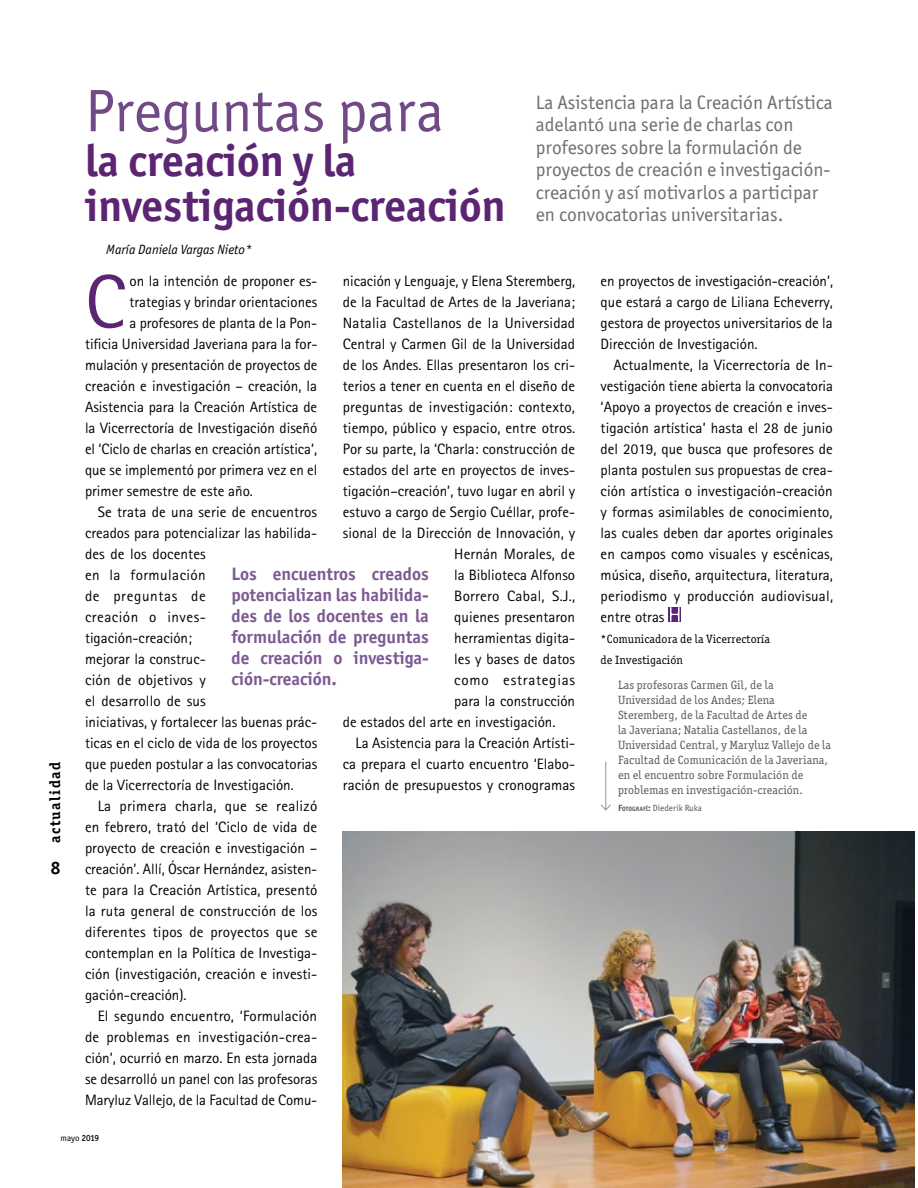
<style>
.page{position:relative;width:918px;height:1188px;background:#fff}
.page>*{position:absolute;margin:0;border:0;box-sizing:border-box;transform-origin:0 0}
.t1{font:75.9px "AT Rotis Sans Serif";color:#5c2573}
.t2{font:60px "Officina Sans ITC";color:#714987}
.t3{font:700 45px/45px "Officina Sans ITC";color:#5c2573}
.t4{font:19.5px/22.5px "Officina Sans ITC";color:#6d6e71}
.t5{font:700 18px/21px "Officina Sans ITC";color:#7d5a93;text-align:justify}
.t6{font:700 18px "Officina Sans ITC";color:#000}
.t7{font:15px/21px "AT Rotis Sans Serif";color:#000;text-align:justify}
.t8{font:15px "AT Rotis Sans Serif";letter-spacing:.02em;color:#000}
.t9{font:15px "AT Rotis Sans Serif";letter-spacing:.025em;color:#000}
.t10{font:15px "AT Rotis Sans Serif";letter-spacing:.03em;color:#000}
.t11{font:15px "AT Rotis Sans Serif";letter-spacing:.05em;color:#000}
.t12{font:15px "AT Rotis Sans Serif";letter-spacing:.045em;color:#000}
.t13{font:700 15px "Officina Ser ITC";letter-spacing:.1em;color:#000}
.t14{font:italic 13.5px "Officina Sans ITC";color:#000}
.t15{font:12px/15px "Officina Ser ITC";letter-spacing:.01em;color:#58595b}
.t16{font:12px/21px "Officina Ser ITC";letter-spacing:.01em;color:#000}
.t17{font:9px "Officina Sans ITC";color:#58595b}
.t18{font:9px "Officina Sans ITC";color:#000}
.s1{font-weight:700}
.s2{font-weight:700;font-size:6.3px}
.s3{font-weight:500}
</style>
<div class="page">
<div style="left:668px;top:607px;width:13px;height:15px;background:#5c2573"></div>
<svg style="left:670px;top:607px;width:10px;height:15px"></svg>
<img style="left:343px;top:832px;width:572px;height:356px">
<hr style="left:605px;top:762px;width:1px;height:48px;background:#939598">
<svg style="left:600px;top:804px;width:11px;height:7px"></svg>
<p class="t13" style="left:46px;top:843px;width:82px;rotate:-90deg">actualidad</p>
<p class="t6" style="left:51px;top:857px;width:11px">8</p>
<h2 class="t2" style="left:85px;top:76px;width:361px">Preguntas para</h2>
<h3 class="t3" style="left:85px;top:138px;width:422px">la creación y la investigación-creación</h3>
<p class="t14" style="left:106px;top:242px;width:147px">María Daniela Vargas Nieto*</p>
<h3 class="t4" style="left:536px;top:91px;width:299px">La Asistencia para la Creación Artística adelantó una serie de charlas con profesores sobre la formulación de proyectos de creación e investigación&shy;creación y así motivarlos a participar en convocatorias universitarias.</h3>
<h1 class="t1" style="left:85px;top:257px;width:42px">C</h1>
<p class="t7" style="left:130px;top:270px;width:189px">on la intención de proponer es-</p>
<p class="t7" style="left:343px;top:270px;width:234px">nicación y Lenguaje, y Elena Steremberg,</p>
<p class="t7" style="left:343px;top:291px;width:234px">de la Facultad de Artes de la Javeriana;</p>
<p class="t7" style="left:343px;top:312px;width:234px">Natalia Castellanos de la Universidad</p>
<p class="t7" style="left:343px;top:333px;width:234px">Central y Carmen Gil de la Universidad</p>
<p class="t7" style="left:343px;top:354px;width:234px">de los Andes. Ellas presentaron los cri-</p>
<p class="t7" style="left:343px;top:375px;width:234px">terios a tener en cuenta en el diseño de</p>
<p class="t7" style="left:343px;top:396px;width:234px">preguntas de investigación: contexto,</p>
<p class="t7" style="left:343px;top:417px;width:234px">tiempo, público y espacio, entre otros.</p>
<p class="t7" style="left:343px;top:438px;width:234px">Por su parte, la ‘Charla: construcción de</p>
<p class="t7" style="left:343px;top:459px;width:234px">estados del arte en proyectos de inves-</p>
<p class="t7" style="left:343px;top:480px;width:234px">tigación–creación’, tuvo lugar en abril y</p>
<p class="t7" style="left:343px;top:501px;width:234px">estuvo a cargo de Sergio Cuéllar, profe-</p>
<p class="t7" style="left:343px;top:522px;width:234px">sional de la Dirección de Innovación, y</p>
<p class="t7" style="left:454px;top:543px;width:122px">Hernán Morales, de</p>
<p class="t7" style="left:454px;top:564px;width:122px">la Biblioteca Alfonso</p>
<p class="t7" style="left:454px;top:585px;width:122px">Borrero Cabal, S.J.,</p>
<p class="t7" style="left:454px;top:606px;width:122px">quienes presentaron</p>
<p class="t7" style="left:454px;top:627px;width:122px">herramientas digita-</p>
<p class="t7" style="left:454px;top:648px;width:122px">les y bases de datos</p>
<p class="t11" style="left:454px;top:671px;width:122px">como estrategias</p>
<p class="t7" style="left:454px;top:690px;width:122px">para la construcción</p>
<p class="t7" style="left:343px;top:711px;width:214px">de estados del arte en investigación.</p>
<p class="t7" style="left:356px;top:732px;width:221px">La Asistencia para la Creación Artísti-</p>
<p class="t7" style="left:343px;top:753px;width:234px">ca prepara el cuarto encuentro ‘Elabo-</p>
<p class="t7" style="left:343px;top:774px;width:234px">ración de presupuestos y cronogramas</p>
<p class="t7" style="left:130px;top:291px;width:189px">trategias y brindar orientaciones</p>
<p class="t7" style="left:130px;top:312px;width:189px">a profesores de planta de la Pon-</p>
<p class="t7" style="left:85px;top:333px;width:234px">tificia Universidad Javeriana para la for-</p>
<p class="t7" style="left:85px;top:354px;width:234px">mulación y presentación de proyectos de</p>
<p class="t7" style="left:85px;top:375px;width:234px">creación e investigación – creación, la</p>
<p class="t7" style="left:85px;top:396px;width:234px">Asistencia para la Creación Artística de</p>
<p class="t7" style="left:85px;top:417px;width:234px">la Vicerrectoría de Investigación diseñó</p>
<p class="t7" style="left:85px;top:438px;width:234px">el ‘Ciclo de charlas en creación artística’,</p>
<p class="t7" style="left:85px;top:459px;width:234px">que se implementó por primera vez en el</p>
<p class="t7" style="left:85px;top:480px;width:169px">primer semestre de este año.</p>
<p class="t7" style="left:98px;top:501px;width:221px">Se trata de una serie de encuentros</p>
<p class="t7" style="left:85px;top:522px;width:234px">creados para potencializar las habilida-</p>
<p class="t7" style="left:85px;top:543px;width:122px">des de los docentes</p>
<p class="t9" style="left:85px;top:566px;width:122px">en la formulación</p>
<p class="t12" style="left:85px;top:587px;width:122px">de preguntas de</p>
<p class="t10" style="left:85px;top:608px;width:122px">creación o inves-</p>
<p class="t7" style="left:85px;top:627px;width:108px">tigación-creación;</p>
<p class="t7" style="left:85px;top:648px;width:122px">mejorar la construc-</p>
<p class="t7" style="left:85px;top:669px;width:122px">ción de objetivos y</p>
<p class="t7" style="left:85px;top:690px;width:122px">el desarrollo de sus</p>
<p class="t7" style="left:85px;top:711px;width:234px">iniciativas, y fortalecer las buenas prác-</p>
<p class="t7" style="left:85px;top:732px;width:234px">ticas en el ciclo de vida de los proyectos</p>
<p class="t7" style="left:85px;top:753px;width:234px">que pueden postular a las convocatorias</p>
<p class="t7" style="left:85px;top:774px;width:210px">de la Vicerrectoría de Investigación.</p>
<p class="t8" style="left:98px;top:797px;width:221px">La primera charla, que se realizó</p>
<p class="t7" style="left:85px;top:816px;width:234px">en febrero, trató del ‘Ciclo de vida de</p>
<p class="t7" style="left:85px;top:837px;width:234px">proyecto de creación e investigación –</p>
<p class="t7" style="left:85px;top:858px;width:234px">creación’. Allí, Óscar Hernández, asisten-</p>
<p class="t7" style="left:85px;top:879px;width:234px">te para la Creación Artística, presentó</p>
<p class="t7" style="left:85px;top:900px;width:234px">la ruta general de construcción de los</p>
<p class="t7" style="left:85px;top:921px;width:234px">diferentes tipos de proyectos que se</p>
<p class="t7" style="left:85px;top:942px;width:234px">contemplan en la Política de Investiga-</p>
<p class="t7" style="left:85px;top:963px;width:234px">ción (investigación, creación e investi-</p>
<p class="t7" style="left:85px;top:984px;width:103px">gación-creación).</p>
<p class="t7" style="left:98px;top:1005px;width:221px">El segundo encuentro, ‘Formulación</p>
<p class="t7" style="left:85px;top:1026px;width:234px">de problemas en investigación-crea-</p>
<p class="t7" style="left:85px;top:1047px;width:234px">ción’, ocurrió en marzo. En esta jornada</p>
<p class="t7" style="left:85px;top:1068px;width:234px">se desarrolló un panel con las profesoras</p>
<p class="t7" style="left:85px;top:1089px;width:234px">Maryluz Vallejo, de la Facultad de Comu-</p>
<p class="t5" style="left:231px;top:563px;width:199px">Los encuentros creados potencializan las habilida&shy;des de los docentes en la formulación de preguntas de creación o investiga&shy;ción-creación.</p>
<p class="t7" style="left:601px;top:270px;width:234px">en proyectos de investigación-creación’, que estará a cargo de Liliana Echeverry, gestora de proyectos universitarios de la Dirección de Investigación.</p>
<p class="t7" style="left:601px;top:354px;width:234px;text-indent:13px">Actualmente, la Vicerrectoría de In&shy;vestigación tiene abierta la convocatoria ‘Apoyo a proyectos de creación e inves&shy;tigación artística’ hasta el 28 de junio del 2019, que busca que profesores de planta postulen sus propuestas de crea&shy;ción artística o investigación-creación y formas asimilables de conocimiento, las cuales deben dar aportes originales en campos como visuales y escénicas, música, diseño, arquitectura, literatura, periodismo y producción audiovisual, entre otras</p>
<p class="t16" style="left:601px;top:628px;width:171px">*Comunicadora de la Vicerrectoría de Investigación</p>
<p class="t15" style="left:618px;top:678px;width:215px">Las profesoras Carmen Gil, de la Universidad de los Andes; Elena Steremberg, de la Facultad de Artes de<br>la Javeriana; Natalia Castellanos, de la Universidad Central, y Maryluz Vallejo de la Facultad de Comunicación de la Javeriana, en el encuentro sobre Formulación de problemas en investigación-creación.</p>
<p class="t17" style="left:618px;top:802px;width:86px"><span class="s1">F</span><span class="s2">OTOGRAFÍ</span><span class="s1">:</span> Diederik Ruka</p>
<p class="t18" style="left:61px;top:1133px;width:40px">mayo <span class="s3">2019</span></p>
</div>
